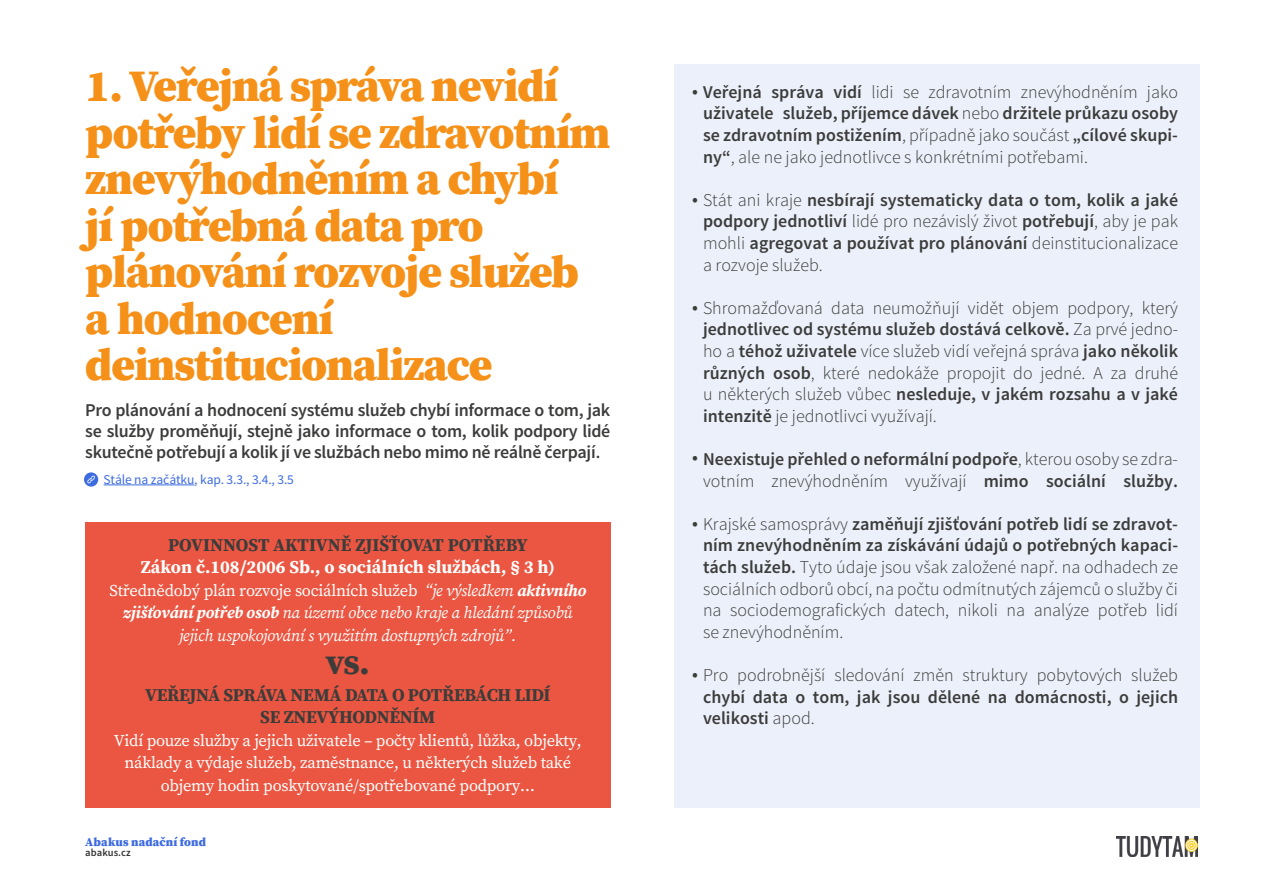
<style>
.page{position:relative;width:1263px;height:893px;background:#fff}
.page>*{position:absolute;margin:0;border:0;box-sizing:border-box;transform-origin:0 0}
.t1{font:900 45px/46.5px "Source Serif Pro";letter-spacing:-.025em;color:#f59119}
.t2{font:700 36px "Source Serif Pro";color:#3c3c3b}
.t3{font:600 18px/21.6px "Source Sans Pro";color:#3c3c3b;text-align:justify}
.t4{font:300 18px/21.6px "Source Sans Pro";color:#3c3c3b;text-align:justify}
.t5{font:700 18px/22.5px "Source Serif Pro";letter-spacing:-.015em;color:#3c3c3b;text-align:center}
.t6{font:700 18px "Source Serif Pro";color:#fff}
.t7{font:italic 16.5px/22.5px "Source Serif Pro";letter-spacing:-.015em;color:#fff;text-align:center}
.t8{font:16.5px/22.5px "Source Serif Pro";letter-spacing:-.015em;color:#fff;text-align:center}
.t9{font:13.5px "Source Sans Pro";letter-spacing:-.01em;color:#3d6be0}
.t10{font:900 12px "Source Serif Pro";letter-spacing:.015em;color:#3d6be0}
.t11{font:600 10.5px "Source Sans Pro";letter-spacing:.01em;color:#333}
.s1{font-weight:400;font-size:21px}
.s2{font-style:normal}
.s3{font-weight:700}
.s4{font-weight:300}
.s5{font-weight:600}
</style>
<div class="page">
<div style="left:674px;top:64px;width:525px;height:744px;background:#ecf0fa"></div>
<div style="left:85px;top:522px;width:525px;height:286px;background:#ea5641"></div>
<img style="left:1116px;top:837px;width:82px;height:19px">
<hr style="left:104px;top:485px;width:90px;height:1px;background:#3d6be0">
<svg style="left:84px;top:472px;width:14px;height:15px"></svg>
<svg style="left:87px;top:475px;width:8px;height:8px"></svg>
<h1 class="t1" style="left:85px;top:62px;width:527px">1. Veřejná správa nevidí potřeby lidí se zdravotním znevýhodněním a chybí<br>jí potřebná data pro plánování rozvoje služeb a hodnocení deinstitucionalizace</h1>
<p class="t3" style="left:85px;top:400px;width:527px;line-height:21px">Pro plánování a hodnocení systému služeb chybí informace o tom, jak se služby proměňují, stejně jako informace o tom, kolik podpory lidé skutečně potřebují a kolik jí ve službách nebo mimo ně reálně čerpají<span class="s1">.</span></p>
<p class="t9" style="left:104px;top:471px;width:192px">Stále na začátku, kap. 3.3., 3.4., 3.5</p>
<p class="t5" style="left:168px;top:533px;width:361px">POVINNOST AKTIVNĚ ZJIŠŤOVAT POTŘEBY</p>
<p class="t6" style="left:141px;top:555px;width:415px">Zákon č.108/2006 Sb., o sociálních službách, § 3 h)</p>
<p class="t7" style="left:109px;top:579px;width:478px"><span class="s2">Střednědobý plán rozvoje sociálních služeb</span> “je výsledkem <span class="s3">aktivního zjišťování potřeb osob</span> na území obce nebo kraje a hledání způsobů jejich uspokojování s využitím dostupných zdrojů”.</p>
<h2 class="t2" style="left:326px;top:637px;width:45px">vs.</h2>
<p class="t5" style="left:145px;top:683px;width:407px">VEŘEJNÁ SPRÁVA NEMÁ DATA O POTŘEBÁCH LIDÍ<br>SE ZNEVÝHODNĚNÍM</p>
<p class="t8" style="left:114px;top:729px;width:470px">Vidí pouze služby a jejich uživatele – počty klientů, lůžka, objekty, náklady a výdaje služeb, zaměstnance, u některých služeb také objemy hodin poskytované/spotřebované podpory…</p>
<p class="t10" style="left:85px;top:833px;width:122px">Abakus nadační fond</p>
<p class="t11" style="left:85px;top:846px;width:47px">abakus.cz</p>
<p class="t3" style="left:703px;top:82px;width:477px;text-indent:-11px">• Veřejná správa vidí <span class="s4">lidi se zdravotním znevýhodněním jako </span>uživatele služeb, příjemce dávek <span class="s4">nebo</span> držitele průkazu osoby se zdravotním postižením<span class="s4">, případně jako součást</span> „cílové skupi&shy;ny“<span class="s4">, ale ne jako jednotlivce s konkrétními potřebami.</span></p>
<p class="t3" style="left:703px;top:190px;width:477px;text-indent:-11px">• <span class="s4">Stát ani kraje</span> nesbírají systematicky data o tom, kolik a jaké podpory jednotliví <span class="s4">lidé pro nezávislý život</span> potřebují<span class="s4">, aby je pak mohli</span> agregovat a používat pro plánování <span class="s4">deinstitucionalizace a rozvoje služeb.</span></p>
<p class="t4" style="left:703px;top:297px;width:477px;text-indent:-11px"><span class="s5">•</span> Shromažďovaná data neumožňují vidět objem podpory, který <span class="s5">jednotlivec od systému služeb dostává celkově.</span> Za prvé jedno&shy;ho a <span class="s5">téhož uživatele</span> více služeb vidí veřejná správa <span class="s5">jako několik různých osob</span>, které nedokáže propojit do jedné. A za druhé u některých služeb vůbec <span class="s5">nesleduje, v jakém rozsahu a v jaké intenzitě</span> je jednotlivci využívají.</p>
<p class="t3" style="left:703px;top:449px;width:476px">Neexistuje přehled o neformální podpoře<span class="s4">, kterou osoby se zdra&shy;votním znevýhodněním využívají</span> mimo sociální služby.</p>
<p class="t4" style="left:703px;top:513px;width:477px;text-indent:-11px"><span class="s5">•</span> Krajské samosprávy <span class="s5">zaměňují zjišťování potřeb lidí se zdravot&shy;ním znevýhodněním za získávání údajů o potřebných kapaci&shy;tách služeb.</span> Tyto údaje jsou však založené např. na odhadech ze sociálních odborů obcí, na počtu odmítnutých zájemců o služby či na sociodemografických datech, nikoli na analýze potřeb lidí se znevýhodněním.</p>
<p class="t3" style="left:703px;top:665px;width:476px;text-indent:-11px">• <span class="s4">Pro podrobnější sledování změn struktury pobytových služeb </span>chybí data o tom, jak jsou dělené na domácnosti, o jejich velikosti <span class="s4">apod.</span></p>
<p class="t3" style="left:692px;top:447px;width:7px">•</p>
</div>
